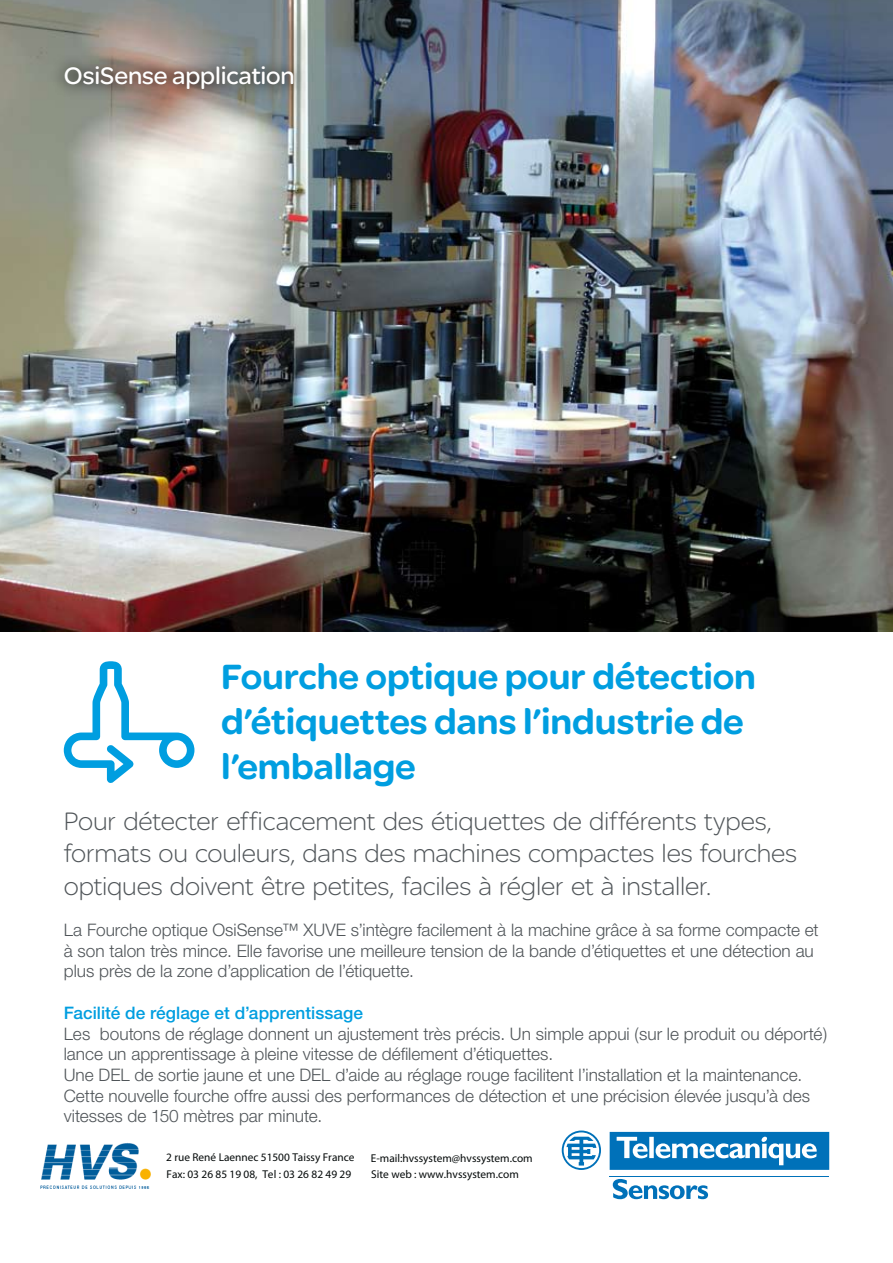
<style>
.page{position:relative;width:893px;height:1263px;background:#fff}
.page>*{position:absolute;margin:0;border:0;box-sizing:border-box;transform-origin:0 0}
.t1{font:900 37.5px/45px "SE Optimist";letter-spacing:-.005em;color:#009ee0}
.t2{font:300 27px/32.4px "SE Optimist";letter-spacing:-.005em;color:#505559}
.t3{font:25.5px "SE Optimist";letter-spacing:-.005em;color:#fff}
.t4{font:300 17.25px/20.7px "Helvetica Neue";color:#505559}
.t5{font:500 17.25px "Helvetica Neue";color:#009ee0}
.t6{font:11.4px/16.5px "Arial PL";color:#040909}
</style>
<div class="page">
<img style="left:0;top:0;width:893px;height:631px">
<svg style="left:50px;top:52px;width:257px;height:48px;background:#867f78"></svg>
<svg style="left:562px;top:1130px;width:39px;height:40px"></svg>
<hr style="left:610px;top:1175px;width:219px;height:1px;background:#0071b9">
<svg style="left:613px;top:1179px;width:95px;height:20px"></svg>
<svg style="left:610px;top:1132px;width:219px;height:38px"></svg>
<svg style="left:64px;top:661px;width:130px;height:122px"></svg>
<img style="left:41px;top:1143px;width:110px;height:46px">
<h3 class="t3" style="left:64px;top:58px;width:233px">OsiSense application</h3>
<h1 class="t1" style="left:221px;top:653px;width:536px">Fourche optique pour détection d’étiquettes dans l’industrie de l’emballage</h1>
<h2 class="t2" style="left:64px;top:804px;width:735px">Pour détecter efficacement des étiquettes de différents types, formats ou couleurs, dans des machines compactes les fourches optiques doivent être petites, faciles à régler et à installer.</h2>
<p class="t4" style="left:64px;top:919px;width:756px">La Fourche optique OsiSense™ XUVE s’intègre facilement à la machine grâce à sa forme compacte et à son talon très mince. Elle favorise une meilleure tension de la bande d’étiquettes et une détection au plus près de la zone d’application de l’étiquette.</p>
<p class="t5" style="left:64px;top:1002px;width:301px">Facilité de réglage et d’apprentissage</p>
<p class="t4" style="left:64px;top:1023px;width:765px">Les boutons de réglage donnent un ajustement très précis. Un simple appui (sur le produit ou déporté) lance un apprentissage à pleine vitesse de défilement d’étiquettes.<br>Une DEL de sortie jaune et une DEL d’aide au réglage rouge facilitent l’installation et la maintenance.<br>Cette nouvelle fourche offre aussi des performances de détection et une précision élevée jusqu’à des vitesses de 150 mètres par minute.</p>
<p class="t6" style="left:166px;top:1149px;width:190px">2 rue René Laennec 51500 Taissy France<br>Fax: 03 26 85 19 08, Tel : 03 26 82 49 29</p>
<p class="t6" style="left:371px;top:1150px;width:163px;line-height:16px">E-mail:hvssystem@hvssystem.com<br>Site web : www.hvssystem.com</p>
</div>
